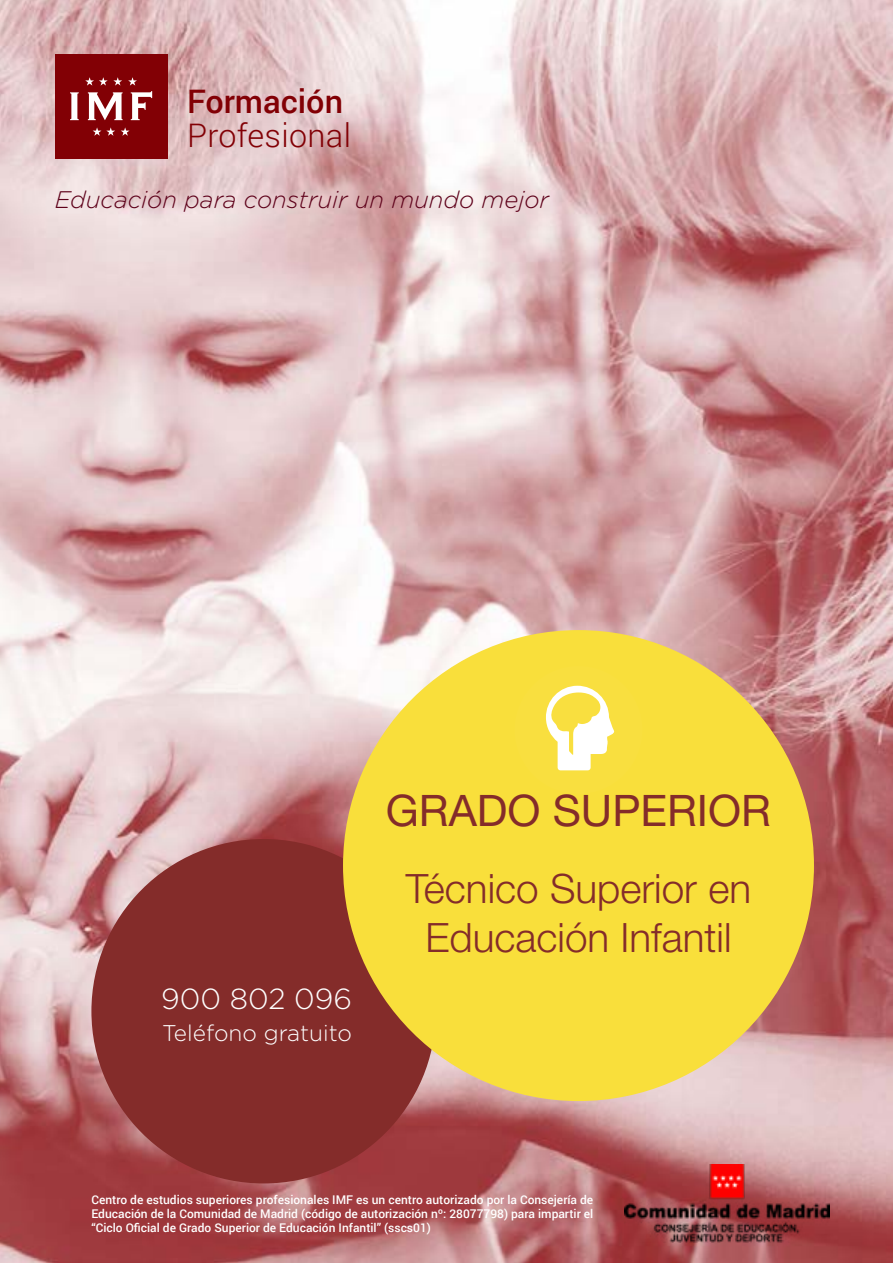
<style>
.page{position:relative;width:893px;height:1263px;background:#fff}
.page>*{position:absolute;margin:0;border:0;box-sizing:border-box;transform-origin:0 0}
.t1{font:43.5px "Helvetica Neue";color:#842c2a}
.t2{font:300 40.5px/48.6px "Helvetica Neue LT Std";color:#842c2a;text-align:center}
.t3{font:300 32.4px "Roboto";letter-spacing:.01em;color:#820005}
.t4{font:500 32.4px "Roboto";color:#820005}
.t5{font:300 29.1px "Gotham Rounded";color:#fff}
.t6{font:italic 300 24px "Gotham Rounded";color:#5e011a}
.t7{font:300 22.65px "Gotham Rounded";color:#fff}
.t8{font:500 12px/14.4px "Roboto";color:#fff;text-align:justify}
</style>
<div class="page">
<img style="left:0;top:0;width:893px;height:1263px">
<div style="left:91px;top:839px;width:345px;height:344px;background:#842c2a;border-radius:50%"></div>
<div style="left:343px;top:630px;width:471px;height:471px;background:#f9df3b;border-radius:50%"></div>
<div style="left:515px;top:666px;width:127px;height:128px;background:#f9df3f;border-radius:50%"></div>
<svg style="left:546px;top:686px;width:69px;height:84px"></svg>
<img style="left:624px;top:1164px;width:205px;height:78px">
<div style="left:55px;top:54px;width:112px;height:105px;background:#820005"></div>
<svg style="left:93px;top:127px;width:22px;height:9px"></svg>
<svg style="left:121px;top:127px;width:9px;height:9px"></svg>
<svg style="left:70px;top:92px;width:9px;height:28px"></svg>
<svg style="left:85px;top:77px;width:67px;height:43px"></svg>
<h3 class="t4" style="left:187px;top:79px;width:157px">Formación</h3>
<h3 class="t3" style="left:187px;top:113px;width:166px">Profesional</h3>
<h3 class="t6" style="left:55px;top:184px;width:496px">Educación para construir un mundo mejor</h3>
<h1 class="t1" style="left:386px;top:785px;width:387px">GRADO SUPERIOR</h1>
<h3 class="t5" style="left:161px;top:979px;width:192px">900 802 096</h3>
<h3 class="t7" style="left:162px;top:1018px;width:191px">Teléfono gratuito</h3>
<h2 class="t2" style="left:406px;top:864px;width:347px">Técnico Superior en<br>Educación Infantil</h2>
<p class="t8" style="left:91px;top:1192px;width:503px">Centro de estudios superiores profesionales IMF es un centro autorizado por la Consejería de Educación de la Comunidad de Madrid (código de autorización nº: 28077798) para impartir el “Ciclo Oficial de Grado Superior de Educación Infantil” (sscs01)</p>
</div>
